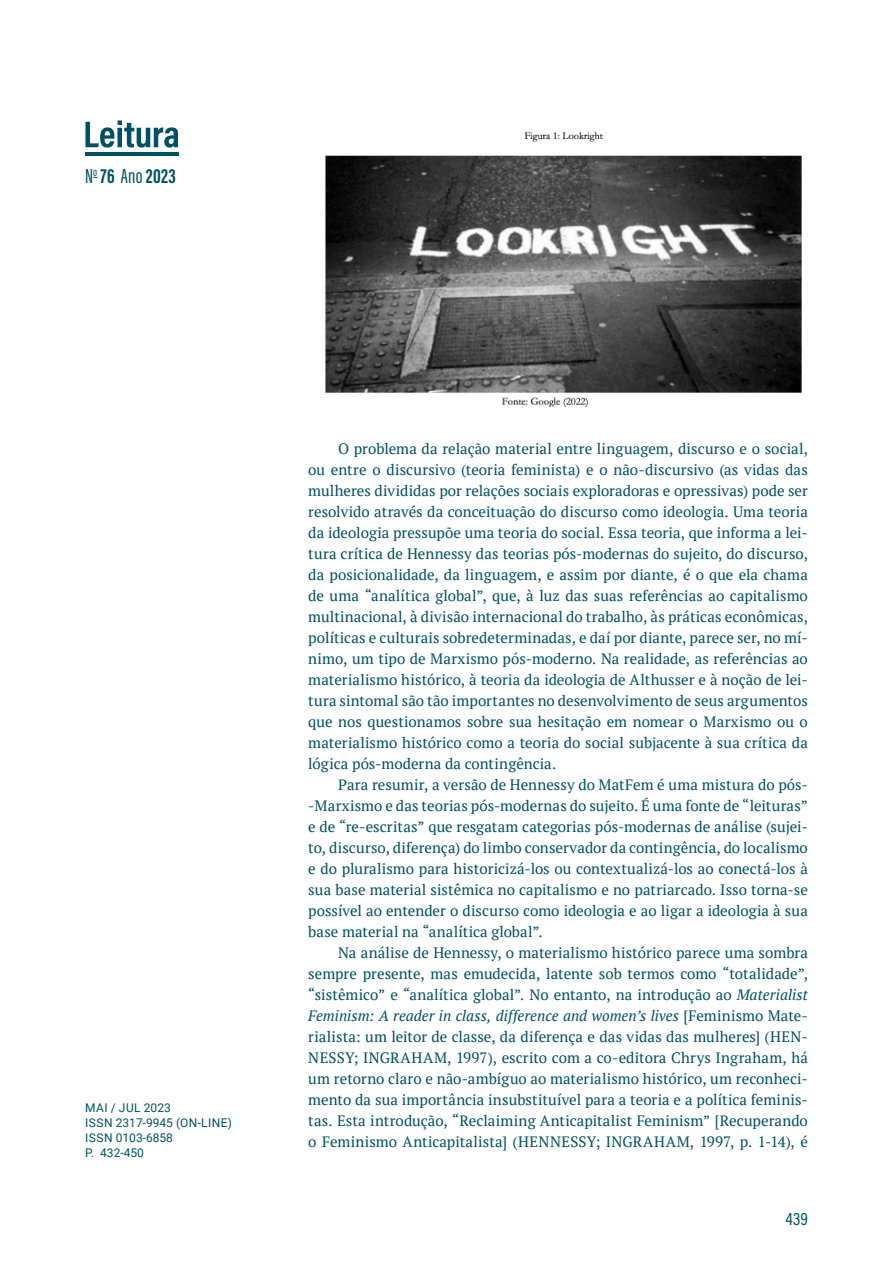
<style>
.page{position:relative;width:893px;height:1263px;background:#fff}
.page>*{position:absolute;margin:0;border:0;box-sizing:border-box;transform-origin:0 0}
.t1{font:700 21px "Acumin Pro Extra Cond";letter-spacing:.015em;color:#015064}
.t2{font:18px "Acumin Pro Cond";color:#015064}
.TXT_Paragrafo-com-re{font:15px/21px "PT Serif";letter-spacing:.005em;color:#015064;text-align:justify}
.t3{font:12px/15px "Roboto";color:#015064}
.s1{font-weight:400}
.s2{font-style:italic}
</style>
<div class="page">
<svg style="left:85px;top:120px;width:93px;height:28px"></svg>
<hr style="left:85px;top:152px;width:94px;height:4px;background:#015064">
<img style="left:325px;top:131px;width:477px;height:276px">
<h1 class="t1" style="left:85px;top:163px;width:92px"><span class="s1">N</span><sup>o</sup> 76 <span class="s1">Ano</span> 2023</h1>
<p class="t3" style="left:85px;top:1099px;width:148px">MAI / JUL 2023<br>ISSN 2317-9945 (ON-LINE)<br>ISSN 0103-6858<br>P. 432-450</p>
<p class="TXT_Paragrafo-com-re" style="left:308px;top:438px;width:501px;text-indent:30px">O problema da relação material entre linguagem, discurso e o social, ou entre o discursivo (teoria feminista) e o não-discursivo (as vidas das mulheres divididas por relações sociais exploradoras e opressivas) pode ser resolvido através da conceituação do discurso como ideologia. Uma teoria da ideologia pressupõe uma teoria do social. Essa teoria, que informa a lei&shy;tura crítica de Hennessy das teorias pós-modernas do sujeito, do discurso, da posicionalidade, da linguagem, e assim por diante, é o que ela chama de uma “analítica global”, que, à luz das suas referências ao capitalismo multinacional, à divisão internacional do trabalho, às práticas econômicas, políticas e culturais sobredeterminadas, e daí por diante, parece ser, no mí&shy;nimo, um tipo de Marxismo pós-moderno. Na realidade, as referências ao materialismo histórico, à teoria da ideologia de Althusser e à noção de lei&shy;tura sintomal são tão importantes no desenvolvimento de seus argumentos que nos questionamos sobre sua hesitação em nomear o Marxismo ou o materialismo histórico como a teoria do social subjacente à sua crítica da lógica pós-moderna da contingência.</p>
<p class="TXT_Paragrafo-com-re" style="left:308px;top:774px;width:501px;text-indent:30px">Para resumir, a versão de Hennessy do MatFem é uma mistura do pós--Marxismo e das teorias pós-modernas do sujeito. É uma fonte de “leituras” e de “re-escritas” que resgatam categorias pós-modernas de análise (sujei&shy;to, discurso, diferença) do limbo conservador da contingência, do localismo e do pluralismo para historicizá-los ou contextualizá-los ao conectá-los à sua base material sistêmica no capitalismo e no patriarcado. Isso torna-se possível ao entender o discurso como ideologia e ao ligar a ideologia à sua base material na “analítica global”.</p>
<p class="TXT_Paragrafo-com-re" style="left:308px;top:942px;width:501px;text-indent:30px">Na análise de Hennessy, o materialismo histórico parece uma sombra sempre presente, mas emudecida, latente sob termos como “totalidade”, “sistêmico” e “analítica global”. No entanto, na introdução ao <span class="s2">Materialist Feminism: A reader in class, difference and women’s lives</span> [Feminismo Mate&shy;rialista: um leitor de classe, da diferença e das vidas das mulheres] (HEN-NESSY; INGRAHAM, 1997), escrito com a co-editora Chrys Ingraham, há um retorno claro e não-ambíguo ao materialismo histórico, um reconheci&shy;mento da sua importância insubstituível para a teoria e a política feminis&shy;tas. Esta introdução, “Reclaiming Anticapitalist Feminism” [Recuperando o Feminismo Anticapitalista] (HENNESSY; INGRAHAM, 1997, p. 1-14), é</p>
<p class="t2" style="left:785px;top:1207px;width:24px">439</p>
</div>
